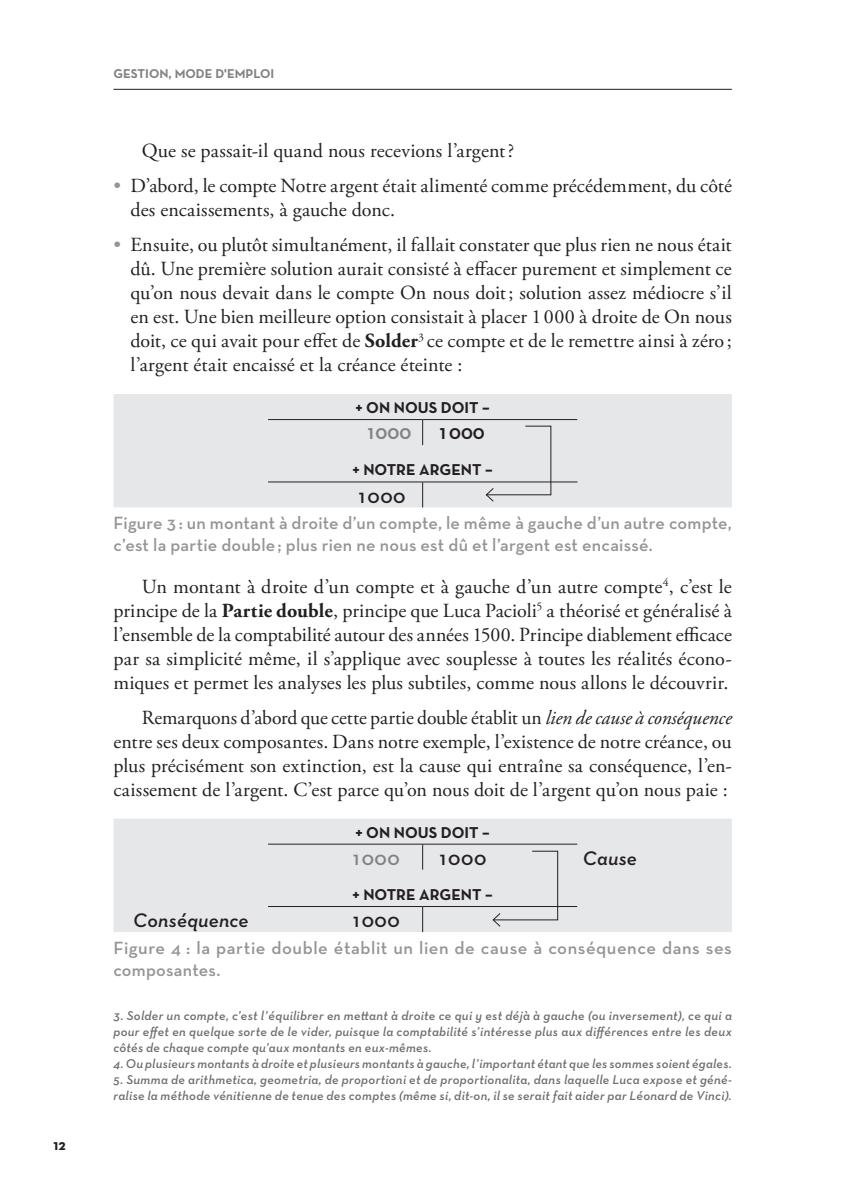
<style>
.page{position:relative;width:851px;height:1191px;background:#fff}
.page>*{position:absolute;margin:0;border:0;box-sizing:border-box;transform-origin:0 0}
.t1{font:20px/24px "Adobe Garamond Pro";letter-spacing:.005em;color:#231f20;text-align:justify}
.t2{font:italic 600 20px "Neutraface Text";letter-spacing:.01em;color:#231f20}
.t3{font:600 20px "Neutraface Text";color:#231f20}
.t4{font:600 20px "Neutraface Text";color:#808285}
.t5{font:600 18px/22px "Neutraface Text";letter-spacing:.015em;color:#939598}
.t6{font:700 16px "Neutraface Text";color:#231f20}
.t7{font:700 16px "Neutraface Text";color:#808285}
.t8{font:700 15px "Neutraface Text";color:#231f20}
.t9{font:italic 600 13px/16px "Neutraface Text";letter-spacing:.02em;color:#6c6d70;text-align:justify}
.t10{font:700 13px "Neutraface Text";color:#808285}
.s1{color:#939598}
.s2{font-weight:700}
.s3{font-style:italic}
</style>
<div class="page">
<div style="left:113px;top:394px;width:618px;height:113px;background:#e6e7e9"></div>
<hr style="left:422px;top:481px;width:155px;height:1px;background:#231f20">
<hr style="left:268px;top:481px;width:154px;height:1px;background:#231f20">
<svg style="left:422px;top:482px;width:1px;height:25px"></svg>
<hr style="left:422px;top:419px;width:155px;height:1px;background:#231f20">
<hr style="left:268px;top:419px;width:154px;height:1px;background:#231f20">
<svg style="left:422px;top:420px;width:1px;height:25px"></svg>
<div style="left:113px;top:819px;width:618px;height:113px;background:#e6e7e9"></div>
<hr style="left:422px;top:843px;width:155px;height:1px;background:#231f20">
<hr style="left:422px;top:906px;width:155px;height:1px;background:#231f20">
<hr style="left:268px;top:843px;width:154px;height:1px;background:#231f20">
<svg style="left:422px;top:844px;width:1px;height:25px"></svg>
<hr style="left:268px;top:906px;width:154px;height:1px;background:#231f20">
<svg style="left:422px;top:906px;width:1px;height:26px"></svg>
<svg style="left:485px;top:425px;width:66px;height:77px;background:#dddee0"></svg>
<div style="left:491px;top:850px;width:67px;height:77px;background:#e6e7e9"></div>
<hr style="left:113px;top:89px;width:618px;height:1px;background:#231f20">
<p class="t8" style="left:53px;top:1135px;width:14px">12</p>
<p class="t10" style="left:113px;top:65px;width:162px">GESTION, MODE D'EMPLOI</p>
<p class="t1" style="left:142px;top:139px;width:374px">Que se passait-il quand nous recevions l’argent?</p>
<p class="t1" style="left:130px;top:174px;width:602px;text-indent:-17px"><span class="s1">•</span> D’abord, le compte Notre argent était alimenté comme précédemment, du côté des encaissements, à gauche donc.</p>
<p class="t1" style="left:130px;top:234px;width:602px;text-indent:-17px"><span class="s1">•</span> Ensuite, ou plutôt simultanément, il fallait constater que plus rien ne nous était dû. Une première solution aurait consisté à effacer purement et simplement ce qu’on nous devait dans le compte On nous doit; solution assez médiocre s’il en est. Une bien meilleure option consistait à placer 1000 à droite de On nous doit, ce qui avait pour effet de <span class="s2">Solder</span><sup>3</sup> ce compte et de le remettre ainsi à zéro ; l’argent était encaissé et la créance éteinte :</p>
<p class="t6" style="left:355px;top:397px;width:136px">+ ON NOUS DOIT –</p>
<p class="t7" style="left:367px;top:423px;width:45px">1000</p>
<p class="t6" style="left:439px;top:423px;width:47px">1 000</p>
<p class="t6" style="left:352px;top:459px;width:142px">+ NOTRE ARGENT –</p>
<p class="t3" style="left:358px;top:483px;width:48px">1000</p>
<p class="t5" style="left:113px;top:512px;width:619px">Figure 3 : un montant à droite d’un compte, le même à gauche d’un autre compte, c’est la partie double; plus rien ne nous est dû et l’argent est encaissé.</p>
<p class="t1" style="left:113px;top:575px;width:619px;text-indent:28px">Un montant à droite d’un compte et à gauche d’un autre compte<sup>4</sup>, c’est le principe de la <span class="s2">Partie double</span>, principe que Luca Pacioli<sup>5</sup> a théorisé et généralisé à l’ensemble de la comptabilité autour des années 1500. Principe diablement efficace par sa simplicité même, il s’applique avec souplesse à toutes les réalités écono&shy;miques et permet les analyses les plus subtiles, comme nous allons le découvrir.</p>
<p class="t1" style="left:113px;top:706px;width:619px;text-indent:28px">Remarquons d’abord que cette partie double établit un <span class="s3">lien de cause à conséquence </span>entre ses deux composantes. Dans notre exemple, l’existence de notre créance, ou plus précisément son extinction, est la cause qui entraîne sa conséquence, l’en&shy;caissement de l’argent. C’est parce qu’on nous doit de l’argent qu’on nous paie :</p>
<p class="t6" style="left:355px;top:821px;width:136px">+ ON NOUS DOIT –</p>
<p class="t4" style="left:353px;top:845px;width:48px">1000</p>
<p class="t3" style="left:439px;top:845px;width:48px">1000</p>
<p class="t2" style="left:583px;top:845px;width:56px">Cause</p>
<p class="t6" style="left:352px;top:884px;width:142px">+ NOTRE ARGENT –</p>
<p class="t2" style="left:133px;top:907px;width:117px">Conséquence</p>
<p class="t3" style="left:353px;top:908px;width:48px">1000</p>
<p class="t5" style="left:113px;top:936px;width:619px">Figure 4 : la partie double établit un lien de cause à conséquence dans ses composantes.</p>
<p class="t9" style="left:113px;top:1007px;width:620px">3. Solder un compte, c’est l’équilibrer en mettant à droite ce qui y est déjà à gauche (ou inversement), ce qui a pour effet en quelque sorte de le vider, puisque la comptabilité s’intéresse plus aux différences entre les deux côtés de chaque compte qu’aux montants en eux-mêmes.</p>
<p class="t9" style="left:113px;top:1055px;width:620px">4. Ou plusieurs montants à droite et plusieurs montants à gauche, l’important étant que les sommes soient égales.</p>
<p class="t9" style="left:113px;top:1071px;width:619px">5. Summa de arithmetica, geometria, de proportioni et de proportionalita, dans laquelle Luca expose et géné&shy;ralise la méthode vénitienne de tenue des comptes (même si, dit-on, il se serait fait aider par Léonard de Vinci).</p>
</div>
